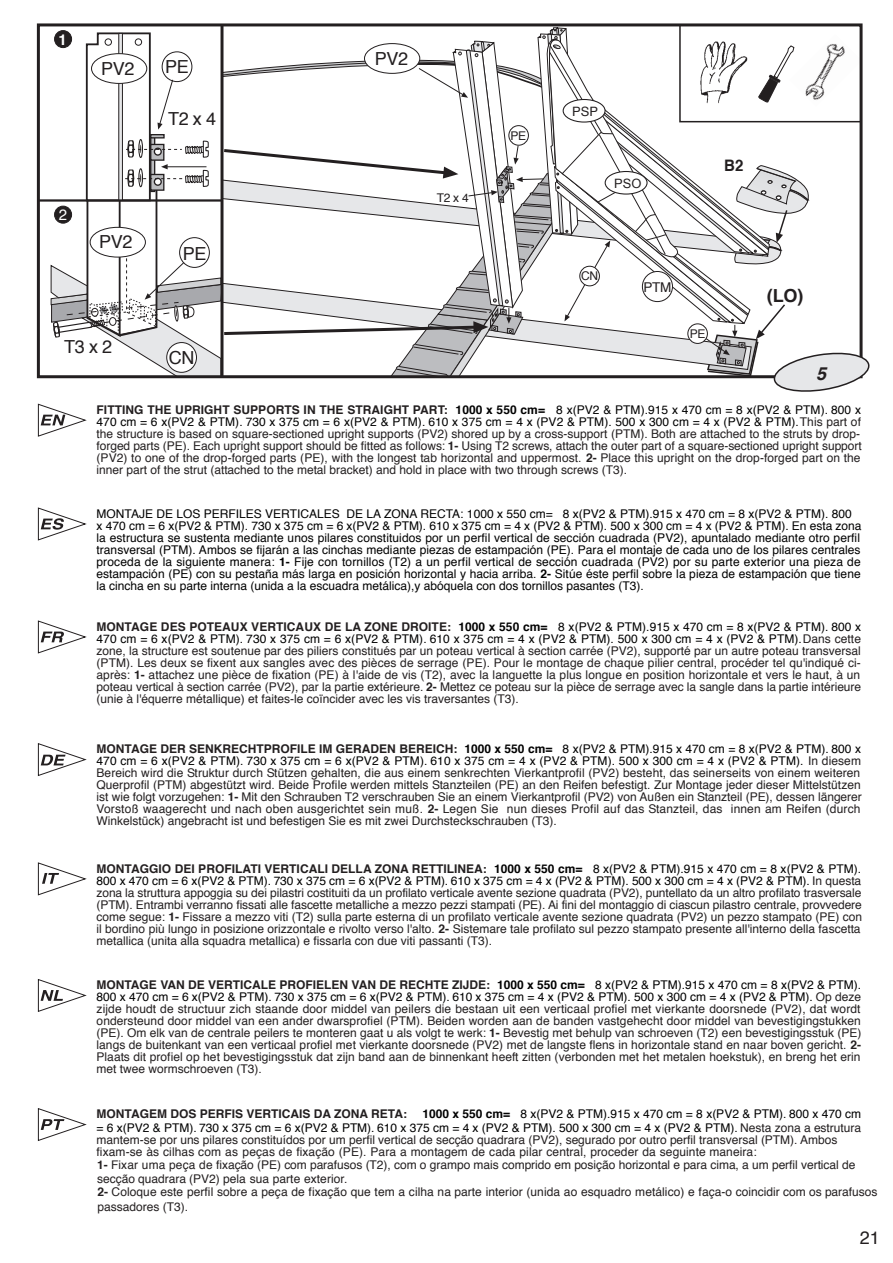
<style>
.page{position:relative;width:893px;height:1263px;background:#fff}
.page>*{position:absolute;margin:0;border:0;box-sizing:border-box;transform-origin:0 0}
.t1{font:18px "Helvetica";letter-spacing:-.025em;color:#231f20}
.t2{font:700 18px "Helvetica";color:#231f20}
.t3{font:italic 700 18px "Helvetica";color:#231f20}
.t4{font:700 15.9px "Helvetica";color:#231f20;scale:.95 1}
.t5{font:700 15px "Helvetica";color:#fff}
.t6{font:15px "Helvetica";color:#fff}
.t7{font:13.5px "Helvetica";color:#231f20}
.t8{font:12.9px "Arial";color:#231f20}
.t9{font:12.9px "Helvetica";color:#231f20}
.t10{font:12px/12px "Helvetica";color:#231f20}
.t11{font:12px/12px "Helvetica";letter-spacing:.005em;color:#000001}
.t12{font:700 12px "Helvetica";color:#231f20}
.s1{font-weight:700}
.s2{font-weight:700;color:#000001}
.s3{color:#000001}
.s4{color:#231f20}
.s5{font-weight:700;font-size:11.85px}
.s6{font-size:11.85px}
</style>
<div class="page">
<svg style="left:37px;top:403px;width:50px;height:34px"></svg>
<svg style="left:37px;top:507px;width:50px;height:34px"></svg>
<svg style="left:37px;top:620px;width:50px;height:34px"></svg>
<svg style="left:37px;top:743px;width:50px;height:33px"></svg>
<svg style="left:37px;top:862px;width:50px;height:34px"></svg>
<svg style="left:37px;top:979px;width:50px;height:33px"></svg>
<svg style="left:37px;top:1108px;width:50px;height:33px"></svg>
<svg style="left:50px;top:25px;width:820px;height:367px"></svg>
<div style="left:642px;top:271px;width:30px;height:31px;background:#fff;border-radius:50%"></div>
<div style="left:642px;top:271px;width:31px;height:31px;border:1px solid #231f20;border-radius:50%"></div>
<p class="t5" style="left:58px;top:27px;width:10px">1</p>
<h1 class="t1" style="left:101px;top:55px;width:35px">PV2</h1>
<h1 class="t1" style="left:165px;top:52px;width:25px">PE</h1>
<h1 class="t1" style="left:168px;top:105px;width:49px">T2 x 4</h1>
<p class="t6" style="left:59px;top:203px;width:10px">2</p>
<h1 class="t1" style="left:99px;top:228px;width:35px">PV2</h1>
<h1 class="t1" style="left:64px;top:333px;width:49px">T3 x 2</h1>
<h1 class="t1" style="left:183px;top:239px;width:25px">PE</h1>
<h1 class="t1" style="left:169px;top:344px;width:27px">CN</h1>
<h1 class="t1" style="left:375px;top:45px;width:35px">PV2</h1>
<p class="t10" style="left:437px;top:192px;width:33px">T2 x 4</p>
<p class="t10" style="left:511px;top:130px;width:17px">PE</p>
<p class="t9" style="left:572px;top:101px;width:27px">PSP</p>
<p class="t8" style="left:614px;top:175px;width:29px">PSO</p>
<h2 class="t4" style="left:724px;top:152px;width:22px">B2</h2>
<p class="t10" style="left:581px;top:271px;width:19px">CN</p>
<p class="t7" style="left:643px;top:276px;width:29px">PTM</p>
<p class="t10" style="left:690px;top:328px;width:17px">PE</p>
<h1 class="t2" style="left:767px;top:282px;width:38px">(LO)</h1>
<h1 class="t3" style="left:816px;top:359px;width:12px">5</h1>
<p class="t10" style="left:96px;top:404px;width:767px"><span class="s1">FITTING THE UPRIGHT SUPPORTS IN THE STRAIGHT PART:</span> <span class="s2">1000 x 550 cm=</span> <span class="s3">8 x(PV2 &amp; PTM).915 x 470 cm = 8 x(PV2 &amp; PTM). 800 x 470 cm = 6 x(PV2 &amp; PTM). 730 x 375 cm = 6 x(PV2 &amp; PTM). 610 x 375 cm = 4 x (PV2 &amp; PTM). 500 x 300 cm = 4 x (PV2 &amp; PTM).</span>This part of the structure is based on square-sectioned upright supports (PV2) shored up by a cross-support (PTM). Both are attached to the struts by drop&shy;forged parts (PE). Each upright support should be fitted as follows: <span class="s1">1-</span> Using T2 screws, attach the outer part of a square-sectioned upright support (PV2) to one of the drop-forged parts (PE), with the longest tab horizontal and uppermost. <span class="s1">2-</span> Place this upright on the drop-forged part on the inner part of the strut (attached to the metal bracket) and hold in place with two through screws (T3).</p>
<p class="t11" style="left:96px;top:508px;width:767px">MONTAJE DE LOS PERFILES VERTICALES DE LA ZONA RECTA: 1000 x 550 cm= 8 x(PV2 &amp; PTM).915 x 470 cm = 8 x(PV2 &amp; PTM). 800<br>x 470 cm = 6 x(PV2 &amp; PTM). 730 x 375 cm = 6 x(PV2 &amp; PTM). 610 x 375 cm = 4 x (PV2 &amp; PTM). 500 x 300 cm = 4 x (PV2 &amp; PTM). En esta zona la estructura se sustenta mediante unos pilares constituidos por un perfil vertical de sección cuadrada (PV2), apuntalado mediante otro perfil transversal (PTM). Ambos se fijarán a las cinchas mediante piezas de estampación (PE). Para el montaje de cada uno de los pilares centrales proceda de la siguiente manera: <span class="s1">1-</span> Fije con tornillos (T2) a un perfil vertical de sección cuadrada (PV2) por su parte exterior una pieza de estampación (PE) con su pestaña más larga en posición horizontal y hacia arriba. <span class="s1">2-</span> Sitúe éste perfil sobre la pieza de estampación que tiene la cincha en su parte interna (unida a la escuadra metálica),y abóquela con dos tornillos pasantes (T3).</p>
<p class="t10" style="left:96px;top:621px;width:766px;text-align:justify"><span class="s1">MONTAGE DES POTEAUX VERTICAUX DE LA ZONE DROITE:</span> <span class="s2">1000 x 550 cm=</span> <span class="s3">8 x(PV2 &amp; PTM).915 x 470 cm = 8 x(PV2 &amp; PTM). 800 x 470 cm = 6 x(PV2 &amp; PTM). 730 x 375 cm = 6 x(PV2 &amp; PTM). 610 x 375 cm = 4 x (PV2 &amp; PTM). 500 x 300 cm = 4 x (PV2 &amp; PTM).</span>Dans cette zone, la structure est soutenue par des piliers constitués par un poteau vertical à section carrée (PV2), supporté par un autre poteau transversal (PTM). Les deux se fixent aux sangles avec des pièces de serrage (PE). Pour le montage de chaque pilier central, procéder tel qu'indiqué ci&shy;après: <span class="s1">1-</span> attachez une pièce de fixation (PE) à l'aide de vis (T2), avec la languette la plus longue en position horizontale et vers le haut, à un poteau vertical à section carrée (PV2), par la partie extérieure. <span class="s1">2-</span> Mettez ce poteau sur la pièce de serrage avec la sangle dans la partie intérieure (unie à l'équerre métallique) et faites-le coïncider avec les vis traversantes (T3).</p>
<p class="t10" style="left:96px;top:743px;width:767px"><span class="s1">MONTAGE DER SENKRECHTPROFILE IM GERADEN BEREICH:</span> <span class="s2">1000 x 550 cm=</span> <span class="s3">8 x(PV2 &amp; PTM).915 x 470 cm = 8 x(PV2 &amp; PTM). 800 x 470 cm = 6 x(PV2 &amp; PTM). 730 x 375 cm = 6 x(PV2 &amp; PTM). 610 x 375 cm = 4 x (PV2 &amp; PTM). 500 x 300 cm = 4 x (PV2 &amp; PTM).</span> In diesem Bereich wird die Struktur durch Stützen gehalten, die aus einem senkrechten Vierkantprofil (PV2) besteht, das seinerseits von einem weiteren Querprofil (PTM) abgestützt wird. Beide Profile werden mittels Stanzteilen (PE) an den Reifen befestigt. Zur Montage jeder dieser Mittelstützen ist wie folgt vorzugehen: <span class="s1">1-</span> Mit den Schrauben T2 verschrauben Sie an einem Vierkantprofil (PV2) von Außen ein Stanzteil (PE), dessen längerer Vorstoß waagerecht und nach oben ausgerichtet sein muß. <span class="s1">2-</span> Legen Sie nun dieses Profil auf das Stanzteil, das innen am Reifen (durch Winkelstück) angebracht ist und befestigen Sie es mit zwei Durchsteckschrauben (T3).</p>
<p class="t10" style="left:96px;top:863px;width:767px"><span class="s1">MONTAGGIO DEI PROFILATI VERTICALI DELLA ZONA RETTILINEA:</span> <span class="s2">1000 x 550 cm=</span> <span class="s3">8 x(PV2 &amp; PTM).915 x 470 cm = 8 x(PV2 &amp; PTM).<br>800 x 470 cm = 6 x(PV2 &amp; PTM). 730 x 375 cm = 6 x(PV2 &amp; PTM). 610 x 375 cm = 4 x (PV2 &amp; PTM). 500 x 300 cm = 4 x (PV2 &amp; PTM).</span> In questa zona la struttura appoggia su dei pilastri costituiti da un profilato verticale avente sezione quadrata (PV2), puntellato da un altro profilato trasversale (PTM). Entrambi verranno fissati alle fascette metalliche a mezzo pezzi stampati (PE). Ai fini del montaggio di ciascun pilastro centrale, provvedere come segue: <span class="s1">1-</span> Fissare a mezzo viti (T2) sulla parte esterna di un profilato verticale avente sezione quadrata (PV2) un pezzo stampato (PE) con il bordino più lungo in posizione orizzontale e rivolto verso l'alto. <span class="s1">2-</span> Sistemare tale profilato sul pezzo stampato presente all'interno della fascetta metallica (unita alla squadra metallica) e fissarla con due viti passanti (T3).</p>
<p class="t10" style="left:96px;top:979px;width:766px;text-align:justify"><span class="s1">MONTAGE VAN DE VERTICALE PROFIELEN VAN DE RECHTE ZIJDE:</span> <span class="s2">1000 x 550 cm=</span> <span class="s3">8 x(PV2 &amp; PTM).915 x 470 cm = 8 x(PV2 &amp; PTM).<br>800 x 470 cm = 6 x(PV2 &amp; PTM). 730 x 375 cm = 6 x(PV2 &amp; PTM). 610 x 375 cm = 4 x (PV2 &amp; PTM). 500 x 300 cm = 4 x (PV2 &amp; PTM).</span> Op deze zijde houdt de structuur zich staande door middel van peilers die bestaan uit een verticaal profiel met vierkante doorsnede (PV2), dat wordt ondersteund door middel van een ander dwarsprofiel (PTM). Beiden worden aan de banden vastgehecht door middel van bevestigingstukken (PE). Om elk van de centrale peilers te monteren gaat u als volgt te werk: <span class="s1">1-</span> Bevestig met behulp van schroeven (T2) een bevestigingsstuk (PE) langs de buitenkant van een verticaal profiel met vierkante doorsnede (PV2) met de langste flens in horizontale stand en naar boven gericht. <span class="s1">2- </span>Plaats dit profiel op het bevestigingsstuk dat zijn band aan de binnenkant heeft zitten (verbonden met het metalen hoekstuk), en breng het erin met twee wormschroeven (T3).</p>
<p class="t12" style="left:97px;top:1104px;width:312px">MONTAGEM DOS PERFIS VERTICAIS DA ZONA RETA:</p>
<p class="t11" style="left:97px;top:1108px;width:766px;line-height:13.5px;text-align:right"><span class="s1">1000 x 550 cm=</span> 8 x(PV2 &amp; PTM).915 x 470 cm = 8 x(PV2 &amp; PTM). 800 x 470 cm<br>= 6 x(PV2 &amp; PTM). 730 x 375 cm = 6 x(PV2 &amp; PTM). 610 x 375 cm = 4 x (PV2 &amp; PTM). 500 x 300 cm = 4 x (PV2 &amp; PTM). <span class="s4">Nesta zona a estrutura</span></p>
<p class="t10" style="left:97px;top:1134px;width:760px;line-height:12.5px">mantem-se por uns pilares constituídos por um perfil vertical de secção quadrara (PV2), segurado por outro perfil transversal (PTM). Ambos fixam-se às cilhas com as peças de fixação (PE). Para a montagem de cada pilar central, proceder da seguinte maneira:<br><span class="s5">1-</span> <span class="s6">Fixar uma peça de</span> fixação (PE) com parafusos (T2), com o grampo mais comprido em posição horizontal e para cima, a um perfil vertical de</p>
<p class="t10" style="left:97px;top:1172px;width:782px;line-height:13.4px">secção quadrara (PV2) pela sua parte exterior.<br><span class="s1">2-</span> Coloque este perfil sobre a peça de fixação que tem a cilha na parte interior (unida ao esquadro metálico) e faça-o coincidir com os parafusos</p>
<p class="t10" style="left:98px;top:1201px;width:92px">passadores (T3).</p>
<h1 class="t1" style="left:860px;top:1223px;width:22px">21</h1>
</div>
